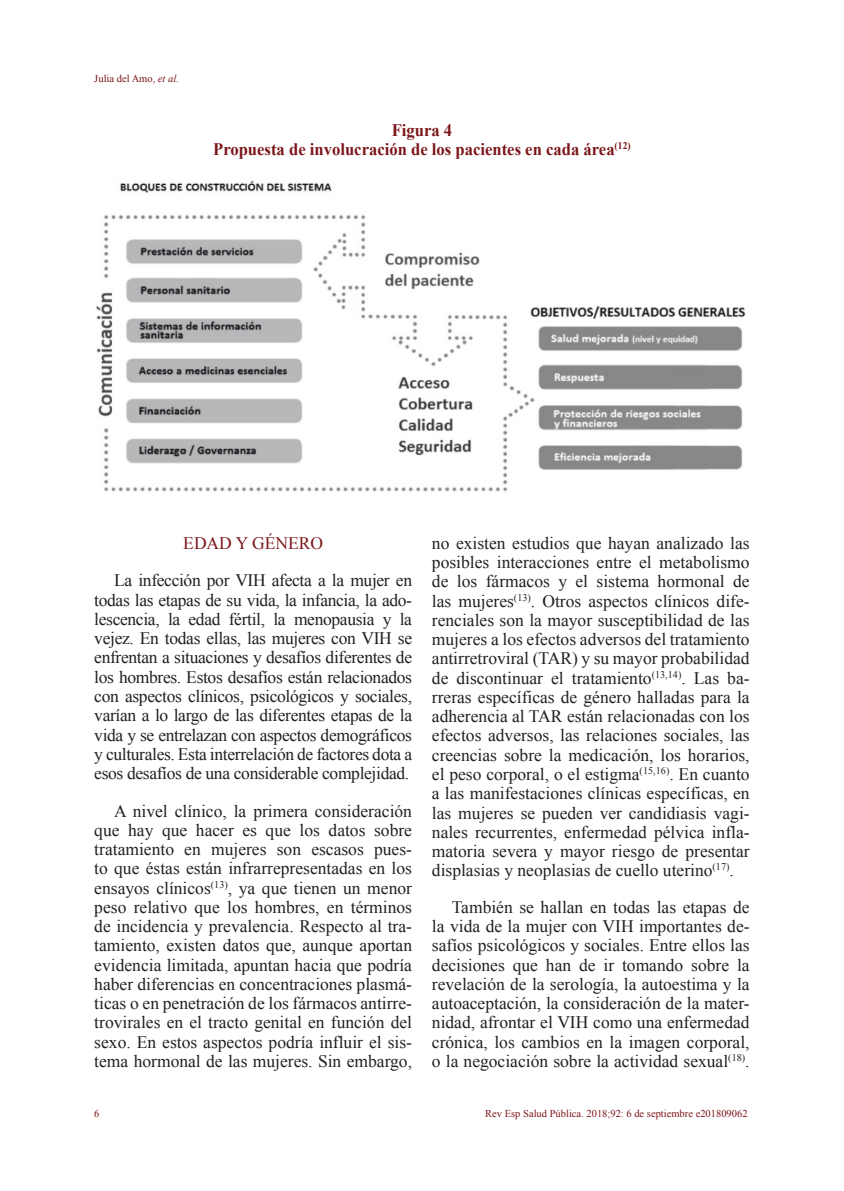
<style>
.page{position:relative;width:844px;height:1191px;background:#fff}
.page>*{position:absolute;margin:0;border:0;box-sizing:border-box;transform-origin:0 0}
.t1{font:17.5px/19.2px "Times New Roman";color:#231f20;text-align:justify}
.t2{font:700 17.5px/19.2px "Times New Roman";color:#7b161a;text-align:center;scale:.95 1}
.t3{font:17.5px "Times New Roman";color:#7b161a}
.t4{font:10.5px "Times New Roman";color:#7b161a}
.s1{font-style:italic}
</style>
<div class="page">
<img style="left:96px;top:180px;width:650px;height:312px">
<p class="t4" style="left:94px;top:71px;width:86px">Julia del Amo, <span class="s1">et al.</span></p>
<p class="t2" style="left:213px;top:120px;width:441px">Figura 4<br>Propuesta de involucración de los pacientes en cada área<sup>(12)</sup></p>
<p class="t3" style="left:183px;top:531px;width:141px">EDAD Y GÉNERO</p>
<p class="t1" style="left:94px;top:570px;width:319px;text-indent:20px">La infección por VIH afecta a la mujer en todas las etapas de su vida, la infancia, la ado&shy;lescencia, la edad fértil, la menopausia y la vejez. En todas ellas, las mujeres con VIH se enfrentan a situaciones y desafíos diferentes de los hombres. Estos desafíos están relacionados con aspectos clínicos, psicológicos y sociales, varían a lo largo de las diferentes etapas de la vida y se entrelazan con aspectos demográficos y culturales. Esta interrelación de factores dota a esos desafíos de una considerable complejidad.</p>
<p class="t1" style="left:94px;top:801px;width:319px;text-indent:20px">A nivel clínico, la primera consideración que hay que hacer es que los datos sobre tratamiento en mujeres son escasos pues&shy;to que éstas están infrarrepresentadas en los ensayos clínicos<sup>(13)</sup>, ya que tienen un menor peso relativo que los hombres, en términos de incidencia y prevalencia. Respecto al tra&shy;tamiento, existen datos que, aunque aportan evidencia limitada, apuntan hacia que podría haber diferencias en concentraciones plasmá&shy;ticas o en penetración de los fármacos antirre&shy;trovirales en el tracto genital en función del sexo. En estos aspectos podría influir el sis&shy;tema hormonal de las mujeres. Sin embargo,</p>
<p class="t1" style="left:432px;top:533px;width:319px">no existen estudios que hayan analizado las posibles interacciones entre el metabolismo de los fármacos y el sistema hormonal de las mujeres<sup>(13)</sup>. Otros aspectos clínicos dife&shy;renciales son la mayor susceptibilidad de las mujeres a los efectos adversos del tratamiento antirretroviral (TAR) y su mayor probabilidad de discontinuar el tratamiento<sup>(13,14)</sup>. Las ba&shy;rreras específicas de género halladas para la adherencia al TAR están relacionadas con los efectos adversos, las relaciones sociales, las creencias sobre la medicación, los horarios, el peso corporal, o el estigma<sup>(15,16)</sup>. En cuanto a las manifestaciones clínicas específicas, en las mujeres se pueden ver candidiasis vagi&shy;nales recurrentes, enfermedad pélvica infla&shy;matoria severa y mayor riesgo de presentar displasias y neoplasias de cuello uterino<sup>(17)</sup>.</p>
<p class="t1" style="left:432px;top:897px;width:319px;text-indent:20px">También se hallan en todas las etapas de la vida de la mujer con VIH importantes de&shy;safíos psicológicos y sociales. Entre ellos las decisiones que han de ir tomando sobre la revelación de la serología, la autoestima y la autoaceptación, la consideración de la mater&shy;nidad, afrontar el VIH como una enfermedad crónica, los cambios en la imagen corporal, o la negociación sobre la actividad sexual<sup>(18)</sup>.</p>
<p class="t4" style="left:94px;top:1106px;width:7px">6</p>
<p class="t4" style="left:485px;top:1106px;width:264px">Rev Esp Salud Pública. 2018;92: 6 de septiembre e201809062</p>
</div>
